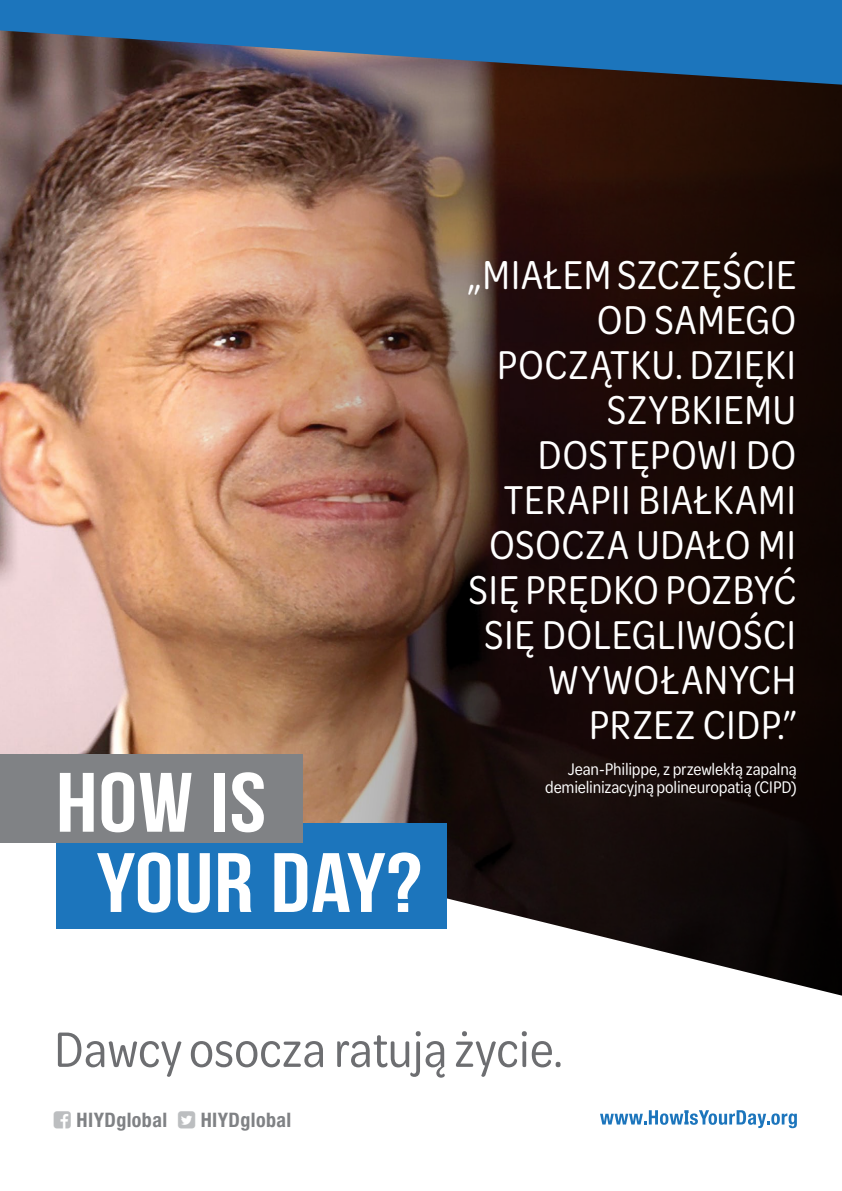
<style>
.page{position:relative;width:842px;height:1191px;background:#fff}
.page>*{position:absolute;margin:0;border:0;box-sizing:border-box;transform-origin:0 0}
.t1{font:53px "Omnes Narrow";color:#6d6e71}
.quote{font:43px/45px "Omnes Narrow";letter-spacing:.005em;color:#fff;text-align:right}
.t2{font:700 condensed 20px "Helvetica Neue LT Std";letter-spacing:.02em;color:#808285}
.quote-2{font:18px/18px "Omnes Narrow";letter-spacing:-.01em;color:#fff;text-align:right}
</style>
<div class="page">
<img style="left:0;top:86px;width:112px;height:668px">
<img style="left:112px;top:86px;width:730px;height:699px">
<svg style="left:56px;top:785px;width:786px;height:344px"></svg>
<div style="left:57px;top:823px;width:390px;height:105px;background:#1c75bc"></div>
<svg style="left:97px;top:852px;width:73px;height:60px"></svg>
<svg style="left:178px;top:853px;width:32px;height:59px"></svg>
<svg style="left:218px;top:853px;width:33px;height:59px"></svg>
<svg style="left:274px;top:852px;width:146px;height:60px"></svg>
<div style="left:0;top:754px;width:302px;height:89px;background:#808285"></div>
<svg style="left:60px;top:773px;width:34px;height:58px"></svg>
<svg style="left:102px;top:772px;width:32px;height:60px"></svg>
<svg style="left:140px;top:773px;width:52px;height:58px"></svg>
<div style="left:214px;top:773px;width:11px;height:58px;background:#fff"></div>
<svg style="left:232px;top:772px;width:32px;height:60px"></svg>
<svg style="left:0;top:0;width:842px;height:86px;background:#316493"></svg>
<svg style="left:600px;top:1110px;width:197px;height:18px"></svg>
<svg style="left:56px;top:1110px;width:15px;height:18px"></svg>
<svg style="left:178px;top:1110px;width:17px;height:18px"></svg>
<p class="quote" style="left:468px;top:250px;width:330px">„MIAŁEM SZCZĘŚCIE<br>OD SAMEGO<br>POCZĄTKU. DZIĘKI<br>SZYBKIEMU<br>DOSTĘPOWI DO<br>TERAPII BIAŁKAMI<br>OSOCZA UDAŁO MI<br>SIĘ PRĘDKO POZBYĆ<br>SIĘ DOLEGLIWOŚCI<br>WYWOŁANYCH<br>PRZEZ CIDP.”</p>
<p class="quote-2" style="left:545px;top:759px;width:253px">Jean-Philippe, z przewlekłą zapalną demielinizacyjną polineuropatią (CIPD)</p>
<p class="t1" style="left:54px;top:1015px;width:511px">Dawcy osocza ratują życie.</p>
<p class="t2" style="left:77px;top:1107px;width:92px">HIYDglobal</p>
<p class="t2" style="left:201px;top:1107px;width:92px">HIYDglobal</p>
</div>
